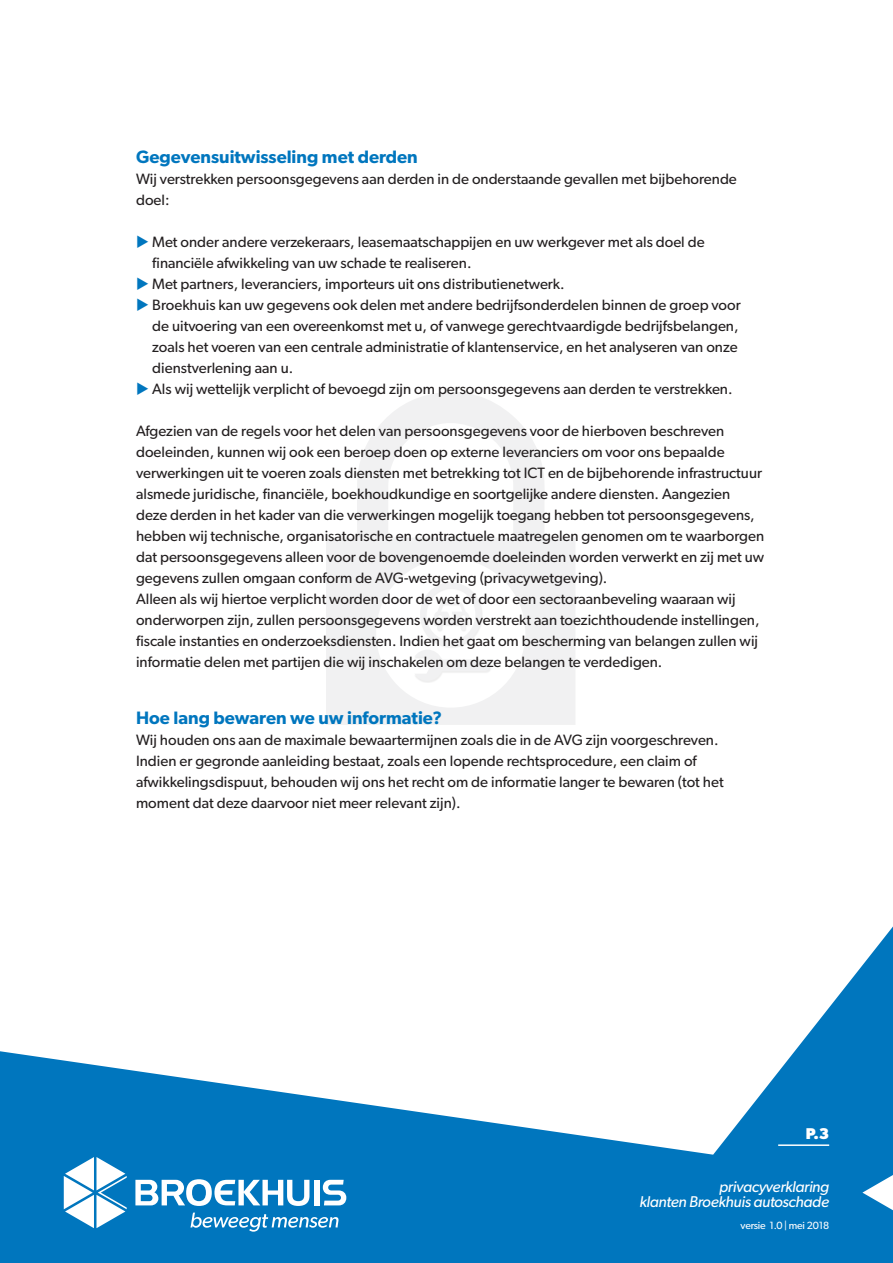
<style>
.page{position:relative;width:893px;height:1263px;background:#0076be}
.page>*{position:absolute;margin:0;border:0;box-sizing:border-box;transform-origin:0 0}
.t1{font:600 18px "Gibson";color:#0076be}
.t2{font:italic 15.6px/15.6px "Gibson";letter-spacing:-.02em;color:#fff;text-align:right}
.t3{font:700 15.6px "Gibson";color:#fff}
.t4{font:15px/21px "Gibson";color:#231f20}
.t5{font:10.5px "Gibson";letter-spacing:-.02em;color:#fff}
.s1{color:#0076be}
</style>
<div class="page">
<div style="left:0;top:0;width:893px;height:1155px;background:#fff"></div>
<svg style="left:326px;top:390px;width:249px;height:335px;background:#f6f6f7"></svg>
<div style="left:376px;top:558px;width:149px;height:150px;background:#fff;border-radius:50%"></div>
<div style="left:412px;top:582px;width:79px;height:100px;background:#231f20;opacity:.5"></div>
<div style="left:420px;top:582px;width:61px;height:64px;border:6px solid #a4a5a9;border-radius:50%"></div>
<svg style="left:434px;top:602px;width:34px;height:28px"></svg>
<svg style="left:412px;top:650px;width:78px;height:31px"></svg>
<svg style="left:190px;top:1212px;width:148px;height:20px"></svg>
<svg style="left:64px;top:1157px;width:63px;height:71px"></svg>
<div style="left:314px;top:1180px;width:6px;height:25px;background:#fff"></div>
<svg style="left:135px;top:1179px;width:174px;height:27px"></svg>
<svg style="left:323px;top:1180px;width:23px;height:25px"></svg>
<svg style="left:862px;top:1175px;width:31px;height:35px"></svg>
<hr style="left:778px;top:1144px;width:51px;height:2px;background:#fff">
<p class="t1" style="left:136px;top:146px;width:283px">Gegevensuitwisseling met derden</p>
<p class="t4" style="left:136px;top:168px;width:602px">Wij verstrekken persoonsgegevens aan derden in de onderstaande gevallen met bijbehorende doel:</p>
<p class="t4" style="left:152px;top:231px;width:554px;text-indent:-16px"><span class="s1">◆</span> Met onder andere verzekeraars, leasemaatschappijen en uw werkgever met als doel de financiële afwikkeling van uw schade te realiseren.</p>
<p class="t4" style="left:136px;top:273px;width:430px"><span class="s1">◆</span> Met partners, leveranciers, importeurs uit ons distributienetwerk.</p>
<p class="t4" style="left:152px;top:294px;width:590px;text-indent:-16px"><span class="s1">◆</span> Broekhuis kan uw gegevens ook delen met andere bedrijfsonderdelen binnen de groep voor de uitvoering van een overeenkomst met u, of vanwege gerechtvaardigde bedrijfsbelangen, zoals het voeren van een centrale administratie of klantenservice, en het analyseren van onze dienstverlening aan u.</p>
<p class="t4" style="left:136px;top:378px;width:598px"><span class="s1">◆</span> Als wij wettelijk verplicht of bevoegd zijn om persoonsgegevens aan derden te verstrekken.</p>
<p class="t4" style="left:136px;top:420px;width:630px">Afgezien van de regels voor het delen van persoonsgegevens voor de hierboven beschreven doeleinden, kunnen wij ook een beroep doen op externe leveranciers om voor ons bepaalde verwerkingen uit te voeren zoals diensten met betrekking tot ICT en de bijbehorende infrastructuur alsmede juridische, financiële, boekhoudkundige en soortgelijke andere diensten. Aangezien deze derden in het kader van die verwerkingen mogelijk toegang hebben tot persoonsgegevens, hebben wij technische, organisatorische en contractuele maatregelen genomen om te waarborgen dat persoonsgegevens alleen voor de bovengenoemde doeleinden worden verwerkt en zij met uw gegevens zullen omgaan conform de AVG-wetgeving (privacywetgeving).<br>Alleen als wij hiertoe verplicht worden door de wet of door een sectoraanbeveling waaraan wij onderworpen zijn, zullen persoonsgegevens worden verstrekt aan toezichthoudende instellingen, fiscale instanties en onderzoeksdiensten. Indien het gaat om bescherming van belangen zullen wij informatie delen met partijen die wij inschakelen om deze belangen te verdedigen.</p>
<p class="t1" style="left:136px;top:707px;width:307px">Hoe lang bewaren we uw informatie?</p>
<p class="t4" style="left:136px;top:729px;width:589px">Wij houden ons aan de maximale bewaartermijnen zoals die in de AVG zijn voorgeschreven.<br>Indien er gegronde aanleiding bestaat, zoals een lopende rechtsprocedure, een claim of afwikkelingsdispuut, behouden wij ons het recht om de informatie langer te bewaren (tot het moment dat deze daarvoor niet meer relevant zijn).</p>
<p class="t3" style="left:806px;top:1124px;width:25px">P.3</p>
<p class="t2" style="left:639px;top:1178px;width:191px">privacyverklaring<br>klanten Broekhuis autoschade</p>
<p class="t5" style="left:741px;top:1219px;width:90px">versie 1.0 | mei 2018</p>
</div>
